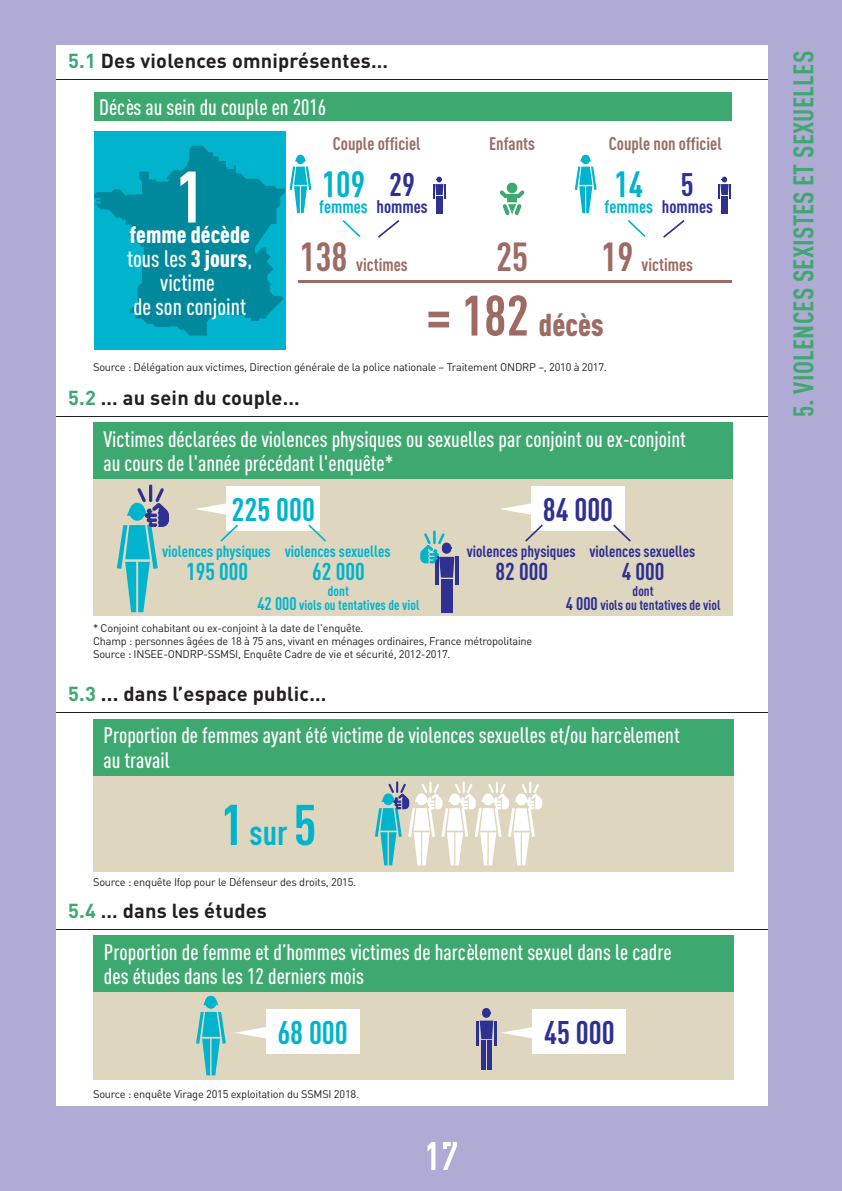
<style>
.page{position:relative;width:842px;height:1191px;background:#b0abd5}
.page>*{position:absolute;margin:0;border:0;box-sizing:border-box;transform-origin:0 0}
.t1{font:700 71.6px "DIN Cond";color:#fff}
.t2{font:700 40px "DIN Cond";color:#9c6c62}
.t3{font:700 36px "DIN Cond";color:#00b4cd}
.t4{font:700 34.6px "DIN Cond";color:#00b4cd}
.t5{font:700 32.2px "DIN Cond";color:#2e3092}
.t6{font:700 32.2px "DIN Cond";color:#00b4cd}
.t7{font:900 31.2px "DIN Cond";color:#9c6c62}
.t8{font:700 28px "DIN Cond";letter-spacing:.01em;color:#3da86f}
.t9{font:700 24px "DIN Cond";color:#00b4cd}
.t10{font:700 24px "DIN Cond";color:#2e3092}
.t11{font:500 23.4px/24px "DIN Cond";color:#fff;text-align:center}
.t12{font:500 22px/24px "DIN Cond";color:#fff}
.t13{font:700 20px "DIN";letter-spacing:.01em;color:#231f20}
.t14{font:700 18px "DIN Cond";color:#9c6c62}
.t15{font:700 18px "DIN Cond";color:#2e3092}
.t16{font:700 18px "DIN Cond";color:#00b4cd}
.t17{font:700 16px "DIN Cond";color:#00b4cd}
.t18{font:700 16px "DIN Cond";color:#2e3092}
.t19{font:700 14px/14px "DIN Cond";color:#00b4cd;text-align:center}
.t20{font:700 14px/14px "DIN Cond";color:#2e3092;text-align:center}
.t21{font:11px/13.2px "DIN";letter-spacing:-.02em;color:#231f20}
.s1{color:#3da86f}
.s2{font-weight:900}
.s3{font-weight:700;font-size:56px}
.s4{font-size:18px}
.s5{font-size:56.4px}
</style>
<div class="page">
<div style="left:57px;top:45px;width:711px;height:1061px;background:#fff"></div>
<hr style="left:57px;top:79px;width:711px;height:1px;background:#231f20">
<hr style="left:57px;top:416px;width:711px;height:1px;background:#231f20">
<hr style="left:57px;top:712px;width:711px;height:1px;background:#231f20">
<div style="left:93px;top:479px;width:639px;height:136px;background:#dfd6c0"></div>
<div style="left:93px;top:422px;width:639px;height:57px;background:#3da86f"></div>
<svg style="left:195px;top:503px;width:32px;height:12px"></svg>
<div style="left:227px;top:486px;width:93px;height:44px;background:#fff"></div>
<svg style="left:307px;top:524px;width:19px;height:18px"></svg>
<svg style="left:220px;top:523px;width:20px;height:19px"></svg>
<hr style="left:149px;top:484px;width:3px;height:18px;background:#2e3092;border-radius:2px">
<svg style="left:117px;top:488px;width:52px;height:124px"></svg>
<div style="left:441px;top:579px;width:6px;height:33px;background:#2e3092"></div>
<div style="left:448px;top:579px;width:5px;height:33px;background:#2e3092"></div>
<hr style="left:435px;top:557px;width:4px;height:28px;background:#2e3092">
<hr style="left:455px;top:557px;width:3px;height:28px;background:#2e3092">
<hr style="left:433px;top:530px;width:3px;height:14px;background:#00b4cd">
<svg style="left:420px;top:533px;width:34px;height:44px"></svg>
<svg style="left:500px;top:503px;width:31px;height:12px"></svg>
<div style="left:531px;top:486px;width:94px;height:44px;background:#fff"></div>
<svg style="left:611px;top:524px;width:20px;height:18px"></svg>
<svg style="left:525px;top:524px;width:20px;height:18px"></svg>
<div style="left:93px;top:776px;width:640px;height:95px;background:#dfd6c0"></div>
<div style="left:93px;top:719px;width:640px;height:57px;background:#3da86f"></div>
<svg style="left:375px;top:781px;width:167px;height:84px"></svg>
<div style="left:94px;top:131px;width:192px;height:219px;background:#00b4cd"></div>
<div style="left:94px;top:92px;width:638px;height:28px;background:#3da86f"></div>
<svg style="left:343px;top:220px;width:17px;height:17px"></svg>
<svg style="left:378px;top:220px;width:21px;height:18px"></svg>
<svg style="left:94px;top:146px;width:217px;height:189px"></svg>
<hr style="left:436px;top:196px;width:3px;height:17px;background:#2e3092">
<hr style="left:440px;top:196px;width:3px;height:17px;background:#2e3092">
<svg style="left:433px;top:177px;width:12px;height:22px"></svg>
<svg style="left:628px;top:220px;width:17px;height:17px"></svg>
<svg style="left:663px;top:220px;width:22px;height:18px"></svg>
<div style="left:582px;top:155px;width:8px;height:8px;background:#0ab6ce;border-radius:50%"></div>
<div style="left:582px;top:156px;width:8px;height:8px;background:#00b4cd;border-radius:50%"></div>
<svg style="left:575px;top:157px;width:22px;height:56px"></svg>
<hr style="left:721px;top:196px;width:3px;height:17px;background:#2e3092">
<hr style="left:725px;top:196px;width:3px;height:17px;background:#2e3092">
<svg style="left:718px;top:177px;width:13px;height:22px"></svg>
<svg style="left:500px;top:182px;width:25px;height:33px"></svg>
<hr style="left:298px;top:281px;width:434px;height:2px;background:#9c6c62">
<hr style="left:57px;top:929px;width:711px;height:1px;background:#231f20">
<div style="left:94px;top:992px;width:640px;height:88px;background:#dfd6c0"></div>
<div style="left:94px;top:935px;width:640px;height:57px;background:#3da86f"></div>
<svg style="left:234px;top:1027px;width:32px;height:11px"></svg>
<div style="left:266px;top:1009px;width:93px;height:45px;background:#fff"></div>
<svg style="left:205px;top:995px;width:11px;height:11px"></svg>
<div style="left:205px;top:997px;width:11px;height:11px;background:#00b4cd;border-radius:50%"></div>
<svg style="left:196px;top:1012px;width:30px;height:63px"></svg>
<svg style="left:480px;top:1020px;width:13px;height:19px"></svg>
<div style="left:482px;top:1009px;width:8px;height:8px;background:#2e3092;border-radius:50%"></div>
<div style="left:481px;top:1040px;width:5px;height:29px;background:#2e3092"></div>
<div style="left:487px;top:1040px;width:5px;height:29px;background:#2e3092"></div>
<hr style="left:476px;top:1020px;width:3px;height:25px;background:#2e3092">
<hr style="left:494px;top:1020px;width:3px;height:25px;background:#2e3092">
<svg style="left:501px;top:1027px;width:32px;height:11px"></svg>
<div style="left:533px;top:1009px;width:93px;height:45px;background:#fff"></div>
<svg style="left:428px;top:1142px;width:29px;height:28px"></svg>
<h3 class="t13" style="left:68px;top:53px;width:321px"><span class="s1">5.1</span> Des violences omniprésentes…</h3>
<h3 class="t12" style="left:99px;top:98px;width:229px">Décès au sein du couple en 2016</h3>
<h3 class="t14" style="left:333px;top:137px;width:89px">Couple officiel</h3>
<h3 class="t14" style="left:489px;top:137px;width:47px">Enfants</h3>
<h3 class="t14" style="left:609px;top:137px;width:114px">Couple non officiel</h3>
<h1 class="t1" style="left:175px;top:171px;width:30px">1</h1>
<h3 class="t3" style="left:322px;top:171px;width:45px">109</h3>
<h3 class="t16" style="left:319px;top:200px;width:50px">femmes</h3>
<h3 class="t5" style="left:389px;top:173px;width:27px">29</h3>
<h3 class="t15" style="left:377px;top:200px;width:53px">hommes</h3>
<h3 class="t3" style="left:614px;top:171px;width:30px">14</h3>
<h3 class="t16" style="left:604px;top:200px;width:50px">femmes</h3>
<h3 class="t5" style="left:681px;top:173px;width:14px">5</h3>
<h3 class="t15" style="left:662px;top:200px;width:53px">hommes</h3>
<h3 class="t11" style="left:127px;top:226px;width:127px"><span class="s2">femme décède </span>tous les <span class="s2">3 jours</span>, victime<br>de son conjoint</h3>
<h2 class="t2" style="left:300px;top:243px;width:50px">138</h2>
<h3 class="t14" style="left:356px;top:258px;width:53px">victimes</h3>
<h2 class="t2" style="left:496px;top:243px;width:34px">25</h2>
<h2 class="t2" style="left:601px;top:243px;width:34px">19</h2>
<h3 class="t7" style="left:426px;top:306px;width:179px"><span class="s3">= 182</span> décès</h3>
<h3 class="t14" style="left:641px;top:258px;width:53px">victimes</h3>
<p class="t21" style="left:93px;top:362px;width:515px">Source : Délégation aux victimes, Direction générale de la police nationale – Traitement ONDRP –, 2010 à 2017.</p>
<h3 class="t13" style="left:68px;top:391px;width:233px"><span class="s1">5.2</span> … au sein du couple…</h3>
<h3 class="t12" style="left:103px;top:429px;width:584px">Victimes déclarées de violences physiques ou sexuelles par conjoint ou ex-conjoint au cours de l'année précédant l'enquête*</h3>
<h3 class="t6" style="left:232px;top:498px;width:85px">225 000</h3>
<h3 class="t5" style="left:543px;top:498px;width:72px">84 000</h3>
<h3 class="t17" style="left:162px;top:545px;width:110px">violences physiques</h3>
<h3 class="t9" style="left:186px;top:563px;width:64px">195 000</h3>
<h3 class="t17" style="left:285px;top:545px;width:107px">violences sexuelles</h3>
<h3 class="t9" style="left:312px;top:563px;width:54px">62 000</h3>
<p class="t19" style="left:257px;top:586px;width:164px">dont<br><span class="s4">42 000</span> viols ou tentatives de viol</p>
<h3 class="t18" style="left:467px;top:545px;width:110px">violences physiques</h3>
<h3 class="t18" style="left:589px;top:545px;width:107px">violences sexuelles</h3>
<p class="t20" style="left:566px;top:586px;width:156px">dont<br><span class="s4">4 000</span> viols ou tentatives de viol</p>
<h3 class="t10" style="left:496px;top:563px;width:54px">82 000</h3>
<h3 class="t10" style="left:622px;top:563px;width:44px">4 000</h3>
<p class="t21" style="left:93px;top:622px;width:441px">* Conjoint cohabitant ou ex-conjoint à la date de l'enquête.<br>Champ : personnes âgées de 18 à 75 ans, vivant en ménages ordinaires, France métropolitaine<br>Source : INSEE-ONDRP-SSMSI, Enquête Cadre de vie et sécurité, 2012-2017.</p>
<h3 class="t13" style="left:68px;top:686px;width:260px"><span class="s1">5.3</span> ... dans l’espace public…</h3>
<h3 class="t12" style="left:103px;top:726px;width:578px">Proportion de femmes ayant été victime de violences sexuelles et/ou harcèlement au travail</h3>
<h3 class="t4" style="left:221px;top:820px;width:97px"><span class="s5">1</span> sur <span class="s5">5</span></h3>
<p class="t21" style="left:93px;top:877px;width:265px">Source : enquête Ifop pour le Défenseur des droits, 2015.</p>
<h3 class="t13" style="left:68px;top:903px;width:200px"><span class="s1">5.4</span> … dans les études</h3>
<h3 class="t12" style="left:104px;top:942px;width:569px">Proportion de femme et d’hommes victimes de harcèlement sexuel dans le cadre des études dans les 12 derniers mois</h3>
<h3 class="t5" style="left:544px;top:1021px;width:72px">45 000</h3>
<h3 class="t6" style="left:277px;top:1021px;width:72px">68 000</h3>
<p class="t21" style="left:93px;top:1088px;width:267px">Source : enquête Virage 2015 exploitation du SSMSI 2018.</p>
<h3 class="t8" style="left:794px;top:417px;width:368px;rotate:-90deg">5. VIOLENCES SEXISTES ET SEXUELLES</h3>
</div>
